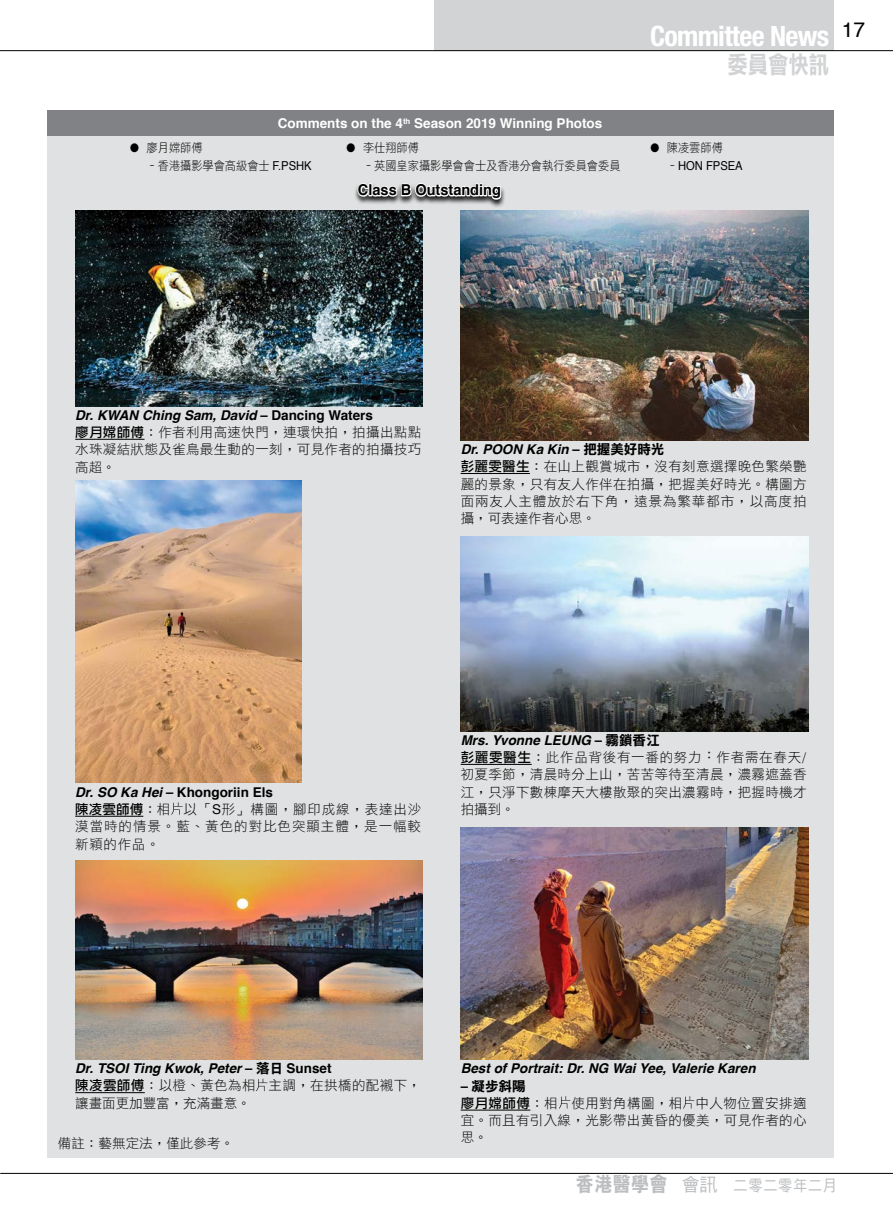
<style>
.page{position:relative;width:893px;height:1212px;background:#fff}
.page>*{position:absolute;margin:0;border:0;box-sizing:border-box;transform-origin:0 0}
.t1{font:700 condensed 28.05px "Helvetica Neue";letter-spacing:-.025em;color:#fff}
.t2{font:24px "DF Li Hei Bd HK BF";color:#d1d3d4;scale:.85 1}
.t3{font:21px "Helvetica";color:#000}
.t4{font:15.75px "DF Hei Md HK BF";letter-spacing:.05em;color:#bcbec0;scale:.9 1}
.t5{font:700 15px "Helvetica";color:#000}
.t6{font:13.5px/17.2px "DF Li Hei Lt HK BF";letter-spacing:.025em;color:#000;text-align:justify}
.t7{font:italic 700 13.5px "Helvetica";color:#000}
.t8{font:700 13.5px "Helvetica";color:#fff}
.t9{font:700 13.5px "Helvetica";color:#000}
.t10{font:13.5px "DF Li Hei Lt HK BF";letter-spacing:.005em;color:#000}
.t11{font:13.5px "DF Li Hei Bd HK BF";color:#000}
.t12{font:12.3px/17.1px "DF Li Hei Lt HK BF";color:#000;scale:.91 1}
.t13{font:12.3px "Helvetica";color:#000;scale:.91 1}
.s1{font-family:"Helvetica"}
.s2{font-family:"DF Li Hei Lt HK BF"}
.s3{font-style:normal;font-size:13.05px}
.s4{font-style:normal}
.s5{font-family:"DF Li Hei Md HK BF"}
.s6{font-family:"DF Li Hei Bd HK BF";font-weight:400;font-style:normal}
.s7{font-style:italic}
.s8{font-size:13.05px}
.s9{font-family:"Helvetica";font-weight:700;font-size:13.05px}
.s10{font-family:"DF Hei XB HK BF";font-size:19.5px}
.s11{font-size:18px}
.s12{font-size:15px}
</style>
<div class="page">
<div style="left:47px;top:123px;width:786px;height:1035px;background:#e0e1e2"></div>
<div style="left:47px;top:111px;width:786px;height:25px;background:#808285"></div>
<hr style="left:75px;top:439px;width:69px;height:1px;background:#000">
<hr style="left:461px;top:473px;width:69px;height:1px;background:#000">
<hr style="left:461px;top:764px;width:71px;height:1px;background:#000">
<hr style="left:461px;top:1110px;width:69px;height:1px;background:#000">
<svg style="left:559px;top:1096px;width:11px;height:12px"></svg>
<svg style="left:683px;top:1096px;width:11px;height:12px"></svg>
<hr style="left:75px;top:1092px;width:70px;height:1px;background:#000">
<svg style="left:256px;top:1079px;width:11px;height:12px"></svg>
<hr style="left:75px;top:816px;width:68px;height:1px;background:#000">
<svg style="left:171px;top:802px;width:12px;height:13px"></svg>
<div style="left:353px;top:183px;width:153px;height:25px;background:#000;opacity:.89"></div>
<svg style="left:356px;top:183px;width:147px;height:18px"></svg>
<img style="left:75px;top:211px;width:348px;height:195px">
<img style="left:461px;top:211px;width:347px;height:229px">
<img style="left:461px;top:536px;width:347px;height:195px">
<img style="left:461px;top:828px;width:347px;height:231px">
<img style="left:75px;top:860px;width:348px;height:199px">
<img style="left:75px;top:481px;width:227px;height:302px">
<hr style="left:0;top:1173px;width:893px;height:1px;background:#000">
<div style="left:434px;top:0;width:399px;height:51px;background:#d1d3d4"></div>
<hr style="left:0;top:50px;width:893px;height:1px;background:#000">
<h1 class="t1" style="left:650px;top:19px;width:181px">Committee News</h1>
<h2 class="t2" style="left:727px;top:52px;width:121px">委員會快訊</h2>
<h3 class="t3" style="left:842px;top:13px;width:25px">17</h3>
<p class="t8" style="left:278px;top:113px;width:326px">Comments on the 4<sup>th</sup> Season 2019 Winning Photos</p>
<p class="t12" style="left:147px;top:140px;width:183px;text-indent:-16px">● 廖月嫦師傅<br>–香港攝影學會高級會士 <span class="s1">F.PSHK</span></p>
<p class="t12" style="left:650px;top:140px;width:81px">● 陳凌雲師傅</p>
<p class="t12" style="left:363px;top:140px;width:284px;text-indent:-16px">● 李仕翔師傅<br>–英國皇家攝影學會會士及香港分會執行委員會委員</p>
<p class="t13" style="left:667px;top:156px;width:85px"><span class="s2">–</span>HON FPSEA</p>
<p class="t5" style="left:358px;top:178px;width:145px">Class B Outstanding</p>
<p class="t7" style="left:75px;top:404px;width:299px">Dr. KWAN Ching Sam, David <span class="s3">–</span> <span class="s4">Dancing Waters</span></p>
<p class="t6" style="left:75px;top:424px;width:347px"><span class="s5">廖月嫦師傅</span>：作者利用高速快門，連環快拍，拍攝出點點水珠凝結狀態及雀鳥最生動的一刻，可見作者的拍攝技巧高超。</p>
<p class="t7" style="left:461px;top:438px;width:205px">Dr. POON Ka Kin <span class="s3">–</span> <span class="s6">把握美好時光</span></p>
<p class="t6" style="left:461px;top:458px;width:347px"><span class="s5">彭麗雯醫生</span>：在山上觀賞城市，沒有刻意選擇晚色繁榮艷麗的景象，只有友人作伴在拍攝，把握美好時光。構圖方面兩友人主體放於右下角，遠景為繁華都市，以高度拍攝，可表達作者心思。</p>
<p class="t9" style="left:75px;top:781px;width:199px"><span class="s7">Dr. SO Ka Hei</span> <span class="s8">–</span> Khongoriin Els</p>
<p class="t6" style="left:75px;top:801px;width:347px"><span class="s5">陳凌雲師傅</span>：相 以「<span class="s1">S</span>形」構圖，腳印成線，表達出沙漠當時的情景。藍、黃色的對比色突顯主體，是一幅較新穎的作品。</p>
<p class="t7" style="left:461px;top:729px;width:200px">Mrs. Yvonne LEUNG <span class="s3">–</span> <span class="s6">霧鎖香江</span></p>
<p class="t6" style="left:461px;top:749px;width:347px"><span class="s5">彭麗雯醫生</span>：此作品背後有一番的努力︰作者需在春天/初夏季節，清晨時分上山，苦苦等待至清晨，濃霧遮蓋香江，只淨下數棟摩天大樓散聚的突出濃霧時，把握時機才拍攝到。</p>
<p class="t7" style="left:75px;top:1057px;width:258px">Dr. TSOI Ting Kwok, Peter <span class="s3">–</span> <span class="s6">落日</span> <span class="s4">Sunset</span></p>
<p class="t6" style="left:75px;top:1078px;width:347px"><span class="s5">陳凌雲師傅</span>：以橙、黃色為相 主調，在拱橋的配襯下，讓畫面更加豐富，充滿畫意。</p>
<p class="t10" style="left:58px;top:1136px;width:178px">備註：藝無定法，僅此參考。</p>
<p class="t7" style="left:461px;top:1057px;width:296px">Best of Portrait: Dr. NG Wai Yee, Valerie Karen</p>
<p class="t11" style="left:461px;top:1079px;width:66px"><span class="s9">–</span> 凝步斜陽</p>
<p class="t6" style="left:461px;top:1095px;width:347px"><span class="s5">廖月嫦師傅</span>：相 使用對角構圖，相 中人物位置安排適宜。而且有引入線，光影帶出黃昏的優美，可見作者的心思。</p>
<p class="t4" style="left:576px;top:1178px;width:291px"><span class="s10">香港醫學會</span> <span class="s11">會訊</span><span class="s12">　</span> 二零二零年二月</p>
</div>
